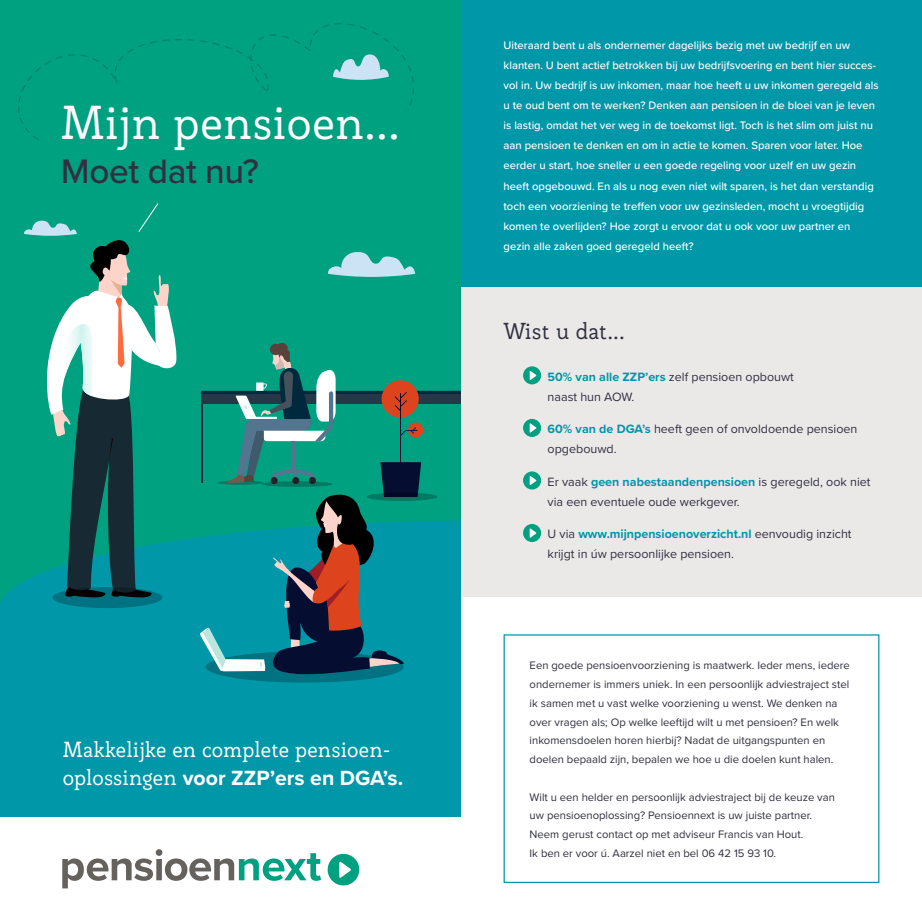
<style>
.page{position:relative;width:922px;height:922px;background:#fff}
.page>*{position:absolute;margin:0;border:0;box-sizing:border-box;transform-origin:0 0}
.t1{font:46.38px "Rogliano";color:#fff}
.t2{font:500 35.12px "Proxima Nova";letter-spacing:-.01em;color:#303040}
.t3{font:22.5px "Rogliano";color:#303040}
.t4{font:700 21.25px "Proxima Nova";color:#fff}
.t5{font:21.25px "Rogliano";color:#fff}
.t6{font:12.5px/20px "Proxima Nova";color:#303040}
.t7{font:500 11.25px/20px "Proxima Nova";color:#fff}
.t8{font:11.25px/18.8px "Proxima Nova";color:#303040}
.s1{font-family:"Rogliano";font-weight:400}
.s2{font-weight:700;color:#0097a9}
</style>
<div class="page">
<div style="left:0;top:0;width:475px;height:816px;background:#00a181"></div>
<div style="left:0;top:605px;width:491px;height:211px;background:#0097a9"></div>
<svg style="left:0;top:537px;width:199px;height:71px;fill:#0097a9"></svg>
<div style="left:52px;top:587px;width:110px;height:21px;background:#007281;border-radius:50%"></div>
<svg style="left:24px;top:203px;width:154px;height:394px"></svg>
<svg style="left:328px;top:252px;width:87px;height:25px"></svg>
<svg style="left:199px;top:342px;width:262px;height:341px"></svg>
<svg style="left:18px;top:23px;width:396px;height:117px"></svg>
<div style="left:327px;top:853px;width:32px;height:32px;background:#00a181;border-radius:50%"></div>
<svg style="left:339px;top:861px;width:12px;height:16px"></svg>
<svg style="left:62px;top:849px;width:259px;height:39px"></svg>
<div style="left:461px;top:0;width:460px;height:921px;background:#fff"></div>
<div style="left:461px;top:0;width:460px;height:306px;background:#0097a9"></div>
<div style="left:503px;top:634px;width:376px;height:248px;border:1px solid #0097a9"></div>
<div style="left:461px;top:287px;width:460px;height:309px;background:#ebe9e8"></div>
<div style="left:523px;top:366px;width:18px;height:18px;background:#00a181;border-radius:50%"></div>
<svg style="left:529px;top:371px;width:7px;height:9px"></svg>
<div style="left:523px;top:419px;width:18px;height:18px;background:#00a181;border-radius:50%"></div>
<svg style="left:529px;top:423px;width:7px;height:9px"></svg>
<div style="left:523px;top:471px;width:18px;height:18px;background:#00a181;border-radius:50%"></div>
<svg style="left:529px;top:476px;width:7px;height:9px"></svg>
<div style="left:523px;top:524px;width:18px;height:18px;background:#00a181;border-radius:50%"></div>
<svg style="left:529px;top:528px;width:7px;height:9px"></svg>
<h1 class="t1" style="left:61px;top:92px;width:340px">Mijn pensioen...</h1>
<h2 class="t2" style="left:61px;top:145px;width:200px">Moet dat nu?</h2>
<h3 class="t5" style="left:63px;top:735px;width:329px">Makkelijke en complete pensioen-</h3>
<h3 class="t4" style="left:63px;top:761px;width:342px"><span class="s1">oplossingen</span> voor ZZP’ers en DGA’s.</h3>
<p class="t7" style="left:503px;top:35px;width:376px">Uiteraard bent u als ondernemer dagelijks bezig met uw bedrijf en uw klanten. U bent actief betrokken bij uw bedrijfsvoering en bent hier succes&shy;vol in. Uw bedrijf is uw inkomen, maar hoe heeft u uw inkomen geregeld als u te oud bent om te werken? Denken aan pensioen in de bloei van je leven is lastig, omdat het ver weg in de toekomst ligt. Toch is het slim om juist nu aan pensioen te denken en om in actie te komen. Sparen voor later. Hoe eerder u start, hoe sneller u een goede regeling voor uzelf en uw gezin heeft opgebouwd. En als u nog even niet wilt sparen, is het dan verstandig toch een voorziening te treffen voor uw gezinsleden, mocht u vroegtijdig komen te overlijden? Hoe zorgt u ervoor dat u ook voor uw partner en gezin alle zaken goed geregeld heeft?</p>
<h3 class="t3" style="left:503px;top:316px;width:123px">Wist u dat...</h3>
<p class="t6" style="left:547px;top:366px;width:248px"><span class="s2">50% van alle ZZP’ers</span> zelf pensioen opbouwt naast hun AOW.</p>
<p class="t6" style="left:547px;top:418px;width:311px"><span class="s2">60% van de DGA’s</span> heeft geen of onvoldoende pensioen opgebouwd.</p>
<p class="t6" style="left:547px;top:471px;width:324px">Er vaak <span class="s2">geen nabestaandenpensioen</span> is geregeld, ook niet via een eventuele oude werkgever.</p>
<p class="t6" style="left:547px;top:523px;width:305px">U via <span class="s2">www.mijnpensioenoverzicht.nl</span> eenvoudig inzicht krijgt in úw persoonlijke pensioen.</p>
<p class="t8" style="left:529px;top:655px;width:322px">Een goede pensioenvoorziening is maatwerk. Ieder mens, iedere ondernemer is immers uniek. In een persoonlijk adviestraject stel ik samen met u vast welke voorziening u wenst. We denken na over vragen als; Op welke leeftijd wilt u met pensioen? En welk inkomensdoelen horen hierbij? Nadat de uitgangspunten en doelen bepaald zijn, bepalen we hoe u die doelen kunt halen.</p>
<p class="t8" style="left:529px;top:786px;width:307px">Wilt u een helder en persoonlijk adviestraject bij de keuze van uw pensioenoplossing? Pensioennext is uw juiste partner.<br>Neem gerust contact op met adviseur Francis van Hout.<br>Ik ben er voor ú. Aarzel niet en bel 06 42 15 93 10.</p>
</div>
